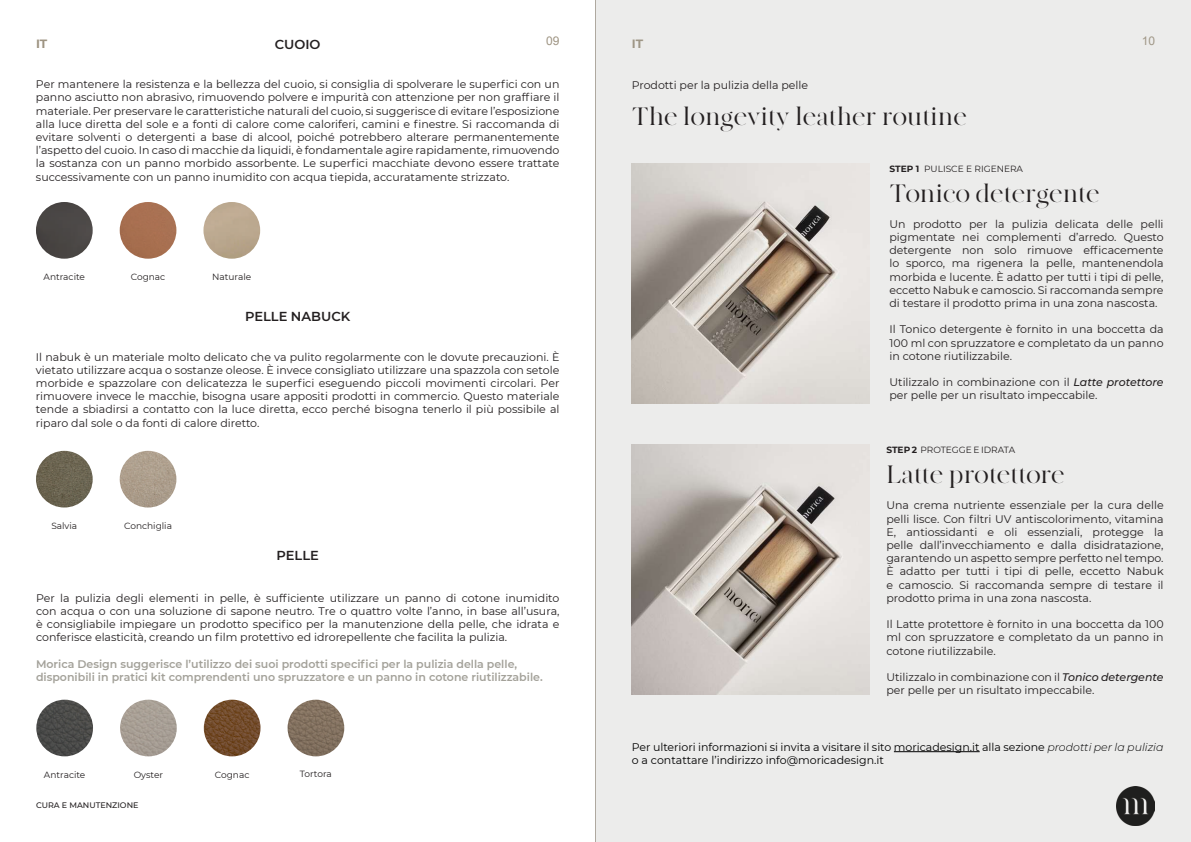
<style>
.page{position:relative;width:1191px;height:842px;background:#fff}
.page>*{position:absolute;margin:0;border:0;box-sizing:border-box;transform-origin:0 0}
.t1{font:25px "MADE Canvas";color:#231f20}
.t2{font:600 13px "Montserrat";color:#231f20}
.t3{font:12px "Arial";color:#9e9482}
.t4{font:700 12px "Montserrat";color:#9e9482}
.t5{font:11px/13.2px "Montserrat";color:#231f20;text-align:justify}
.t6{font:600 11px/13.2px "Montserrat";color:#a3a199}
.t7{font:11px/13.2px "Montserrat";color:#000}
.t8{font:9px "Montserrat";color:#231f20}
.t9{font:500 8px "Montserrat";color:#231f20}
.s1{font-weight:700}
.s2{font-weight:500;font-style:italic}
.s3{font-weight:300;font-style:italic}
</style>
<div class="page">
<img style="left:120px;top:700px;width:57px;height:56px;border-radius:28px">
<img style="left:287px;top:700px;width:57px;height:56px;border-radius:28px">
<img style="left:204px;top:700px;width:56px;height:56px;border-radius:28px">
<img style="left:36px;top:700px;width:57px;height:56px;border-radius:28px">
<hr style="left:595px;top:0;width:1px;height:842px;background:#afa9a0">
<img style="left:120px;top:451px;width:56px;height:56px;border-radius:28px">
<img style="left:36px;top:451px;width:57px;height:56px;border-radius:28px">
<div style="left:36px;top:202px;width:57px;height:57px;background:#494644;border-radius:28px"></div>
<div style="left:120px;top:202px;width:56px;height:57px;background:#a87051;border-radius:28px"></div>
<img style="left:203px;top:202px;width:57px;height:57px;border-radius:28px">
<div style="left:596px;top:0;width:595px;height:842px;background:#ececeb"></div>
<hr style="left:894px;top:751px;width:85px;height:1px;background:#000">
<img style="left:632px;top:164px;width:237px;height:239px">
<img style="left:632px;top:444px;width:237px;height:250px">
<p class="t4" style="left:36px;top:35px;width:13px">IT</p>
<p class="t4" style="left:632px;top:35px;width:13px">IT</p>
<p class="t3" style="left:1141px;top:32px;width:15px">10</p>
<p class="t3" style="left:546px;top:32px;width:15px">09</p>
<p class="t2" style="left:275px;top:35px;width:47px">CUOIO</p>
<p class="t5" style="left:36px;top:77px;width:525px">Per mantenere la resistenza e la bellezza del cuoio, si consiglia di spolverare le superfici con un panno asciutto non abrasivo, rimuovendo polvere e impurità con attenzione per non graffiare il materiale. Per preservare le caratteristiche naturali del cuoio, si suggerisce di evitare l’esposizione alla luce diretta del sole e a fonti di calore come caloriferi, camini e finestre. Si raccomanda di evitare solventi o detergenti a base di alcool, poiché potrebbero alterare permanentemente l’aspetto del cuoio. In caso di macchie da liquidi, è fondamentale agire rapidamente, rimuovendo la sostanza con un panno morbido assorbente. Le superfici macchiate devono essere trattate successivamente con un panno inumidito con acqua tiepida, accuratamente strizzato.</p>
<p class="t5" style="left:632px;top:78px;width:178px">Prodotti per la pulizia della pelle</p>
<h1 class="t1" style="left:632px;top:103px;width:337px">The longevity leather routine</h1>
<p class="t8" style="left:889px;top:162px;width:135px"><span class="s1">STEP 1</span> PULISCE E RIGENERA</p>
<h1 class="t1" style="left:889px;top:180px;width:212px">Tonico detergente</h1>
<p class="t8" style="left:44px;top:270px;width:43px">Antracite</p>
<p class="t8" style="left:131px;top:270px;width:36px">Cognac</p>
<p class="t8" style="left:212px;top:270px;width:41px">Naturale</p>
<p class="t2" style="left:245px;top:307px;width:107px">PELLE NABUCK</p>
<p class="t5" style="left:36px;top:350px;width:525px">Il nabuk è un materiale molto delicato che va pulito regolarmente con le dovute precauzioni. È vietato utilizzare acqua o sostanze oleose. È invece consigliato utilizzare una spazzola con setole morbide e spazzolare con delicatezza le superfici eseguendo piccoli movimenti circolari. Per rimuovere invece le macchie, bisogna usare appositi prodotti in commercio. Questo materiale tende a sbiadirsi a contatto con la luce diretta, ecco perché bisogna tenerlo il più possibile al riparo dal sole o da fonti di calore diretto.</p>
<p class="t8" style="left:51px;top:519px;width:27px">Salvia</p>
<p class="t8" style="left:124px;top:519px;width:49px">Conchiglia</p>
<p class="t2" style="left:276px;top:546px;width:44px">PELLE</p>
<p class="t5" style="left:36px;top:591px;width:525px">Per la pulizia degli elementi in pelle, è sufficiente utilizzare un panno di cotone inumidito con acqua o con una soluzione di sapone neutro. Tre o quattro volte l’anno, in base all’usura, è consigliabile impiegare un prodotto specifico per la manutenzione della pelle, che idrata e conferisce elasticità, creando un film protettivo ed idrorepellente che facilita la pulizia.</p>
<p class="t6" style="left:36px;top:657px;width:508px">Morica Design suggerisce l’utilizzo dei suoi prodotti specifici per la pulizia della pelle, disponibili in pratici kit comprendenti uno spruzzatore e un panno in cotone riutilizzabile.</p>
<p class="t8" style="left:44px;top:768px;width:43px">Antracite</p>
<p class="t8" style="left:134px;top:768px;width:31px">Oyster</p>
<p class="t8" style="left:215px;top:768px;width:36px">Cognac</p>
<p class="t8" style="left:300px;top:768px;width:34px">Tortora</p>
<p class="t9" style="left:36px;top:800px;width:104px">CURA E MANUTENZIONE</p>
<p class="t5" style="left:889px;top:217px;width:276px">Un prodotto per la pulizia delicata delle pelli pigmentate nei complementi d’arredo. Questo detergente non solo rimuove efficacemente lo sporco, ma rigenera la pelle, mantenendola morbida e lucente. È adatto per tutti i tipi di pelle, eccetto Nabuk e camoscio. Si raccomanda sempre di testare il prodotto prima in una zona nascosta.</p>
<p class="t5" style="left:889px;top:323px;width:276px">Il Tonico detergente è fornito in una boccetta da 100 ml con spruzzatore e completato da un panno in cotone riutilizzabile.</p>
<p class="t5" style="left:889px;top:375px;width:276px">Utilizzalo in combinazione con il <span class="s2">Latte protettore </span>per pelle per un risultato impeccabile.</p>
<p class="t8" style="left:886px;top:444px;width:130px"><span class="s1">STEP 2</span> PROTEGGE E IDRATA</p>
<h1 class="t1" style="left:886px;top:461px;width:180px">Latte protettore</h1>
<p class="t5" style="left:886px;top:498px;width:279px">Una crema nutriente essenziale per la cura delle pelli lisce. Con filtri UV antiscolorimento, vitamina E, antiossidanti e oli essenziali, protegge la pelle dall’invecchiamento e dalla disidratazione, garantendo un aspetto sempre perfetto nel tempo.<br>È adatto per tutti i tipi di pelle, eccetto Nabuk e camoscio. Si raccomanda sempre di testare il prodotto prima in una zona nascosta.</p>
<p class="t5" style="left:886px;top:617px;width:279px">Il Latte protettore è fornito in una boccetta da 100 ml con spruzzatore e completato da un panno in cotone riutilizzabile.</p>
<p class="t5" style="left:886px;top:670px;width:279px">Utilizzalo in combinazione con il <span class="s2">Tonico detergente </span>per pelle per un risultato impeccabile.</p>
<p class="t7" style="left:632px;top:740px;width:533px">Per ulteriori informazioni si invita a visitare il sito moricadesign.it alla sezione <span class="s3">prodotti per la pulizia </span>o a contattare l’indirizzo info@moricadesign.it</p>
</div>
